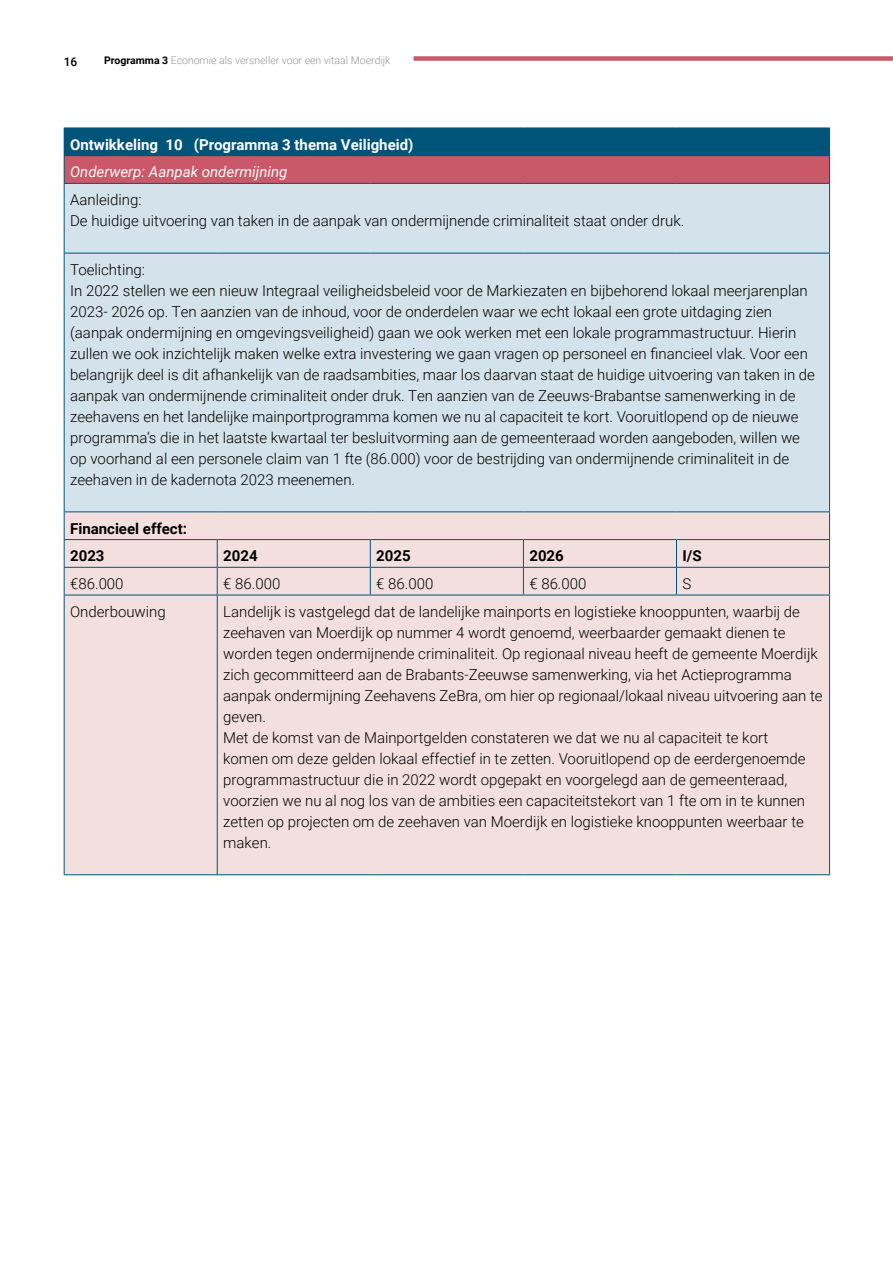
<style>
.page{position:relative;width:893px;height:1263px;background:#fff}
.page>*{position:absolute;margin:0;border:0;box-sizing:border-box;transform-origin:0 0}
.Body_Text{font:300 15px/21px "Roboto";color:#000}
.Body_Text-2{font:700 15px "Roboto";color:#fff}
.Body_Text-3{font:700 15px "Roboto";color:#000}
.Body_Text-4{font:italic 15px "Roboto";color:#fff}
.t1{font:500 12px "Roboto";color:#000}
.t2{font:300 10.5px "Roboto";color:#939598}
.s1{font-weight:700;color:#000}
</style>
<div class="page">
<div style="left:64px;top:128px;width:766px;height:28px;background:#005379"></div>
<div style="left:64px;top:156px;width:766px;height:27px;background:#ca5868"></div>
<div style="left:65px;top:184px;width:764px;height:327px;background:#d4e2ec"></div>
<div style="left:65px;top:512px;width:764px;height:362px;background:#f3e0de"></div>
<svg style="left:64px;top:156px;width:1px;height:27px"></svg>
<svg style="left:829px;top:156px;width:1px;height:27px"></svg>
<hr style="left:64px;top:183px;width:153px;height:1px;background:#005379">
<hr style="left:64px;top:184px;width:1px;height:69px;background:#005379">
<hr style="left:217px;top:183px;width:153px;height:1px;background:#005379">
<hr style="left:370px;top:183px;width:153px;height:1px;background:#005379">
<hr style="left:523px;top:183px;width:153px;height:1px;background:#005379">
<hr style="left:676px;top:183px;width:154px;height:1px;background:#005379">
<hr style="left:829px;top:184px;width:1px;height:69px;background:#005379">
<hr style="left:64px;top:253px;width:153px;height:1px;background:#005379">
<hr style="left:64px;top:253px;width:1px;height:258px;background:#005379">
<hr style="left:217px;top:253px;width:153px;height:1px;background:#005379">
<hr style="left:370px;top:253px;width:153px;height:1px;background:#005379">
<hr style="left:523px;top:253px;width:153px;height:1px;background:#005379">
<hr style="left:676px;top:253px;width:154px;height:1px;background:#005379">
<hr style="left:829px;top:253px;width:1px;height:258px;background:#005379">
<hr style="left:64px;top:511px;width:153px;height:1px;background:#005379">
<hr style="left:217px;top:511px;width:153px;height:1px;background:#005379">
<hr style="left:370px;top:511px;width:153px;height:1px;background:#005379">
<hr style="left:523px;top:511px;width:153px;height:1px;background:#005379">
<hr style="left:676px;top:511px;width:154px;height:1px;background:#005379">
<hr style="left:64px;top:539px;width:153px;height:1px;background:#005379">
<hr style="left:217px;top:539px;width:153px;height:1px;background:#005379">
<hr style="left:370px;top:539px;width:153px;height:1px;background:#005379">
<hr style="left:523px;top:539px;width:153px;height:1px;background:#005379">
<hr style="left:676px;top:539px;width:154px;height:1px;background:#005379">
<hr style="left:64px;top:567px;width:153px;height:1px;background:#005379">
<svg style="left:64px;top:512px;width:1px;height:83px"></svg>
<hr style="left:217px;top:567px;width:153px;height:1px;background:#005379">
<svg style="left:217px;top:540px;width:1px;height:55px"></svg>
<hr style="left:370px;top:567px;width:153px;height:1px;background:#005379">
<svg style="left:370px;top:540px;width:1px;height:55px"></svg>
<hr style="left:523px;top:567px;width:153px;height:1px;background:#005379">
<svg style="left:523px;top:540px;width:1px;height:55px"></svg>
<hr style="left:676px;top:567px;width:154px;height:1px;background:#005379">
<svg style="left:676px;top:540px;width:1px;height:55px"></svg>
<svg style="left:829px;top:512px;width:1px;height:83px"></svg>
<hr style="left:64px;top:595px;width:153px;height:1px;background:#005379">
<hr style="left:64px;top:595px;width:1px;height:279px;background:#005379">
<hr style="left:217px;top:595px;width:153px;height:1px;background:#005379">
<hr style="left:217px;top:595px;width:1px;height:279px;background:#005379">
<hr style="left:370px;top:595px;width:153px;height:1px;background:#005379">
<hr style="left:523px;top:595px;width:153px;height:1px;background:#005379">
<hr style="left:676px;top:595px;width:154px;height:1px;background:#005379">
<hr style="left:829px;top:595px;width:1px;height:279px;background:#005379">
<hr style="left:64px;top:874px;width:153px;height:1px;background:#005379">
<hr style="left:217px;top:874px;width:153px;height:1px;background:#005379">
<hr style="left:370px;top:874px;width:153px;height:1px;background:#005379">
<hr style="left:523px;top:874px;width:153px;height:1px;background:#005379">
<hr style="left:676px;top:874px;width:154px;height:1px;background:#005379">
<div style="left:414px;top:56px;width:479px;height:5px;background:#ca5868"></div>
<p class="t1" style="left:64px;top:53px;width:15px">16</p>
<p class="t2" style="left:104px;top:53px;width:288px"><span class="s1">Programma 3</span> Economie als versneller voor een vitaal Moerdijk</p>
<p class="Body_Text-2" style="left:70px;top:134px;width:345px">Ontwikkeling 10 (Programma 3 thema Veiligheid)</p>
<p class="Body_Text-4" style="left:70px;top:162px;width:219px">Onderwerp: Aanpak ondermijning</p>
<p class="Body_Text" style="left:70px;top:189px;width:73px">Aanleiding:</p>
<p class="Body_Text" style="left:70px;top:210px;width:616px">De huidige uitvoering van taken in de aanpak van ondermijnende criminaliteit staat onder druk.</p>
<p class="Body_Text" style="left:70px;top:258px;width:746px">Toelichting:<br>In 2022 stellen we een nieuw Integraal veiligheidsbeleid voor de Markiezaten en bijbehorend lokaal meerjarenplan 2023- 2026 op. Ten aanzien van de inhoud, voor de onderdelen waar we echt lokaal een grote uitdaging zien (aanpak ondermijning en omgevingsveiligheid) gaan we ook werken met een lokale programmastructuur. Hierin zullen we ook inzichtelijk maken welke extra investering we gaan vragen op personeel en financieel vlak. Voor een belangrijk deel is dit afhankelijk van de raadsambities, maar los daarvan staat de huidige uitvoering van taken in de aanpak van ondermijnende criminaliteit onder druk. Ten aanzien van de Zeeuws-Brabantse samenwerking in de zeehavens en het landelijke mainportprogramma komen we nu al capaciteit te kort. Vooruitlopend op de nieuwe programma’s die in het laatste kwartaal ter besluitvorming aan de gemeenteraad worden aangeboden, willen we op voorhand al een personele claim van 1 fte (86.000) voor de bestrijding van ondermijnende criminaliteit in de zeehaven in de kadernota 2023 meenemen.</p>
<p class="Body_Text-3" style="left:70px;top:518px;width:118px">Financieel effect:</p>
<p class="Body_Text-3" style="left:70px;top:545px;width:36px">2023</p>
<p class="Body_Text-3" style="left:223px;top:545px;width:36px">2024</p>
<p class="Body_Text-3" style="left:376px;top:545px;width:36px">2025</p>
<p class="Body_Text-3" style="left:529px;top:545px;width:36px">2026</p>
<p class="Body_Text-3" style="left:682px;top:545px;width:21px">I/S</p>
<p class="Body_Text" style="left:70px;top:573px;width:55px">€86.000</p>
<p class="Body_Text" style="left:223px;top:573px;width:59px">€ 86.000</p>
<p class="Body_Text" style="left:376px;top:573px;width:59px">€ 86.000</p>
<p class="Body_Text" style="left:529px;top:573px;width:59px">€ 86.000</p>
<p class="Body_Text" style="left:682px;top:573px;width:10px">S</p>
<p class="Body_Text" style="left:70px;top:600px;width:97px">Onderbouwing</p>
<p class="Body_Text" style="left:223px;top:600px;width:601px">Landelijk is vastgelegd dat de landelijke mainports en logistieke knooppunten, waarbij de zeehaven van Moerdijk op nummer 4 wordt genoemd, weerbaarder gemaakt dienen te worden tegen ondermijnende criminaliteit. Op regionaal niveau heeft de gemeente Moerdijk zich gecommitteerd aan de Brabants-Zeeuwse samenwerking, via het Actieprogramma aanpak ondermijning Zeehavens ZeBra, om hier op regionaal/lokaal niveau uitvoering aan te geven.</p>
<p class="Body_Text" style="left:223px;top:726px;width:584px">Met de komst van de Mainportgelden constateren we dat we nu al capaciteit te kort komen om deze gelden lokaal effectief in te zetten. Vooruitlopend op de eerdergenoemde programmastructuur die in 2022 wordt opgepakt en voorgelegd aan de gemeenteraad, voorzien we nu al nog los van de ambities een capaciteitstekort van 1 fte om in te kunnen zetten op projecten om de zeehaven van Moerdijk en logistieke knooppunten weerbaar te maken.</p>
</div>
